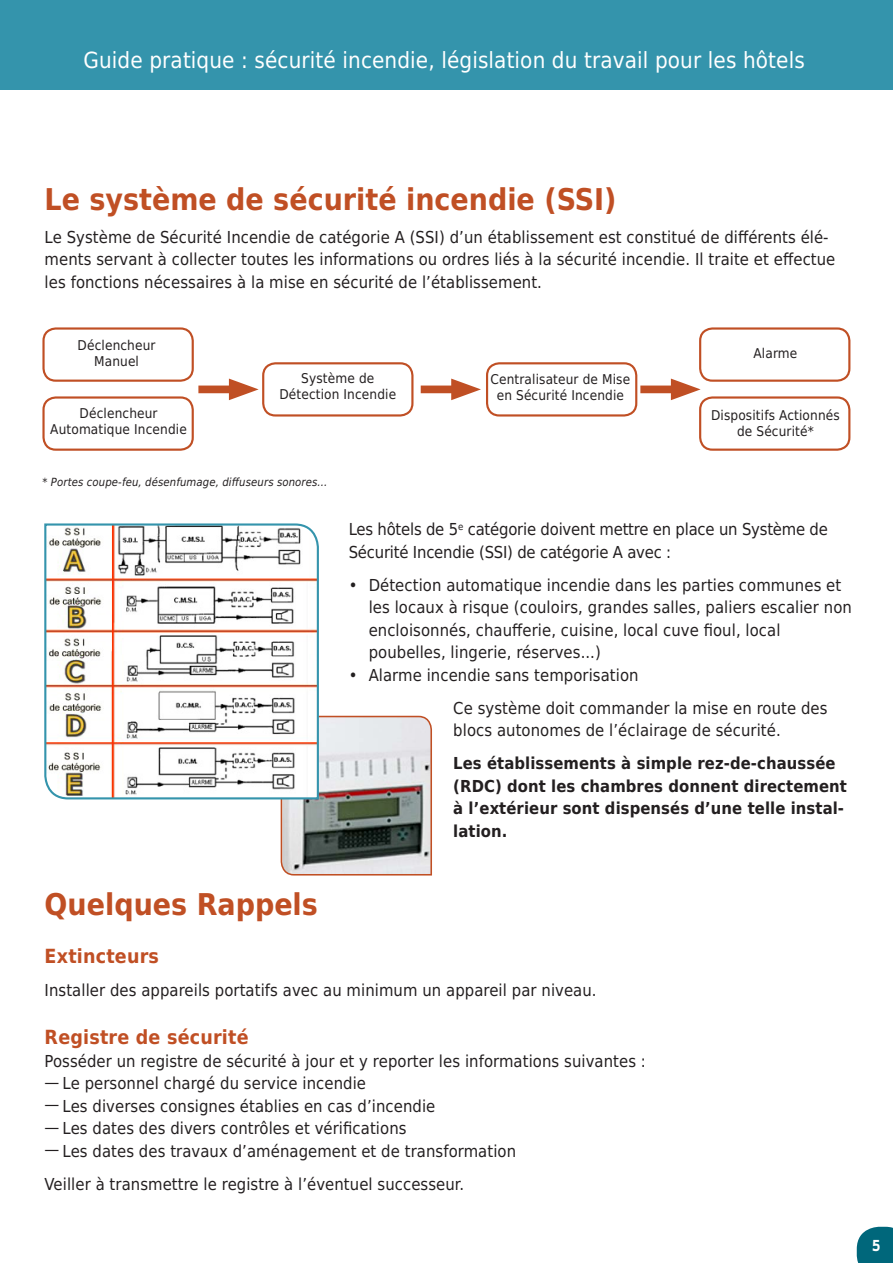
<style>
.page{position:relative;width:893px;height:1263px;background:#fff}
.page>*{position:absolute;margin:0;border:0;box-sizing:border-box;transform-origin:0 0}
.SOUS_TITRE_paragraph{font:700 30px "DejaVu Sans Condensed";color:#c04f24}
.TITRE_rubrique_haut{font:22.35px "DejaVu Sans Condensed";letter-spacing:.005em;color:#fff}
.Sous_titre_2_orange{font:700 19.5px "DejaVu Sans Condensed";letter-spacing:.01em;color:#c04f24}
.Texte_nomal{font:16.5px/22.5px "DejaVu Sans Condensed";letter-spacing:.005em;color:#231f20}
.Texte_nomal-2{font:700 16.5px/22.5px "DejaVu Sans Condensed";letter-spacing:.005em;color:#231f20}
.t1{font:700 15.75px "Ligurino";color:#fff}
.Texte_petit_9_pt{font:13.5px/16.2px "DejaVu Sans Condensed";letter-spacing:.01em;color:#231f20;text-align:center}
.Note_7_5_pt_italique{font:italic 11.25px "DejaVu Sans Condensed";letter-spacing:.01em;color:#231f20}
</style>
<div class="page">
<svg style="left:280px;top:715px;width:152px;height:161px;background:#aaa8a6"></svg>
<svg style="left:857px;top:1227px;width:36px;height:36px"></svg>
<div style="left:0;top:0;width:893px;height:90px;background:#3494ac"></div>
<div style="left:42px;top:327px;width:152px;height:55px;border:2px solid #c04f24;border-radius:12px"></div>
<div style="left:42px;top:396px;width:152px;height:55px;border:2px solid #c04f24;border-radius:12px"></div>
<div style="left:262px;top:362px;width:151px;height:54px;border:2px solid #c04f24;border-radius:12px"></div>
<div style="left:486px;top:362px;width:151px;height:54px;border:2px solid #c04f24;border-radius:12px"></div>
<div style="left:699px;top:327px;width:151px;height:55px;border:2px solid #c04f24;border-radius:12px"></div>
<div style="left:699px;top:396px;width:151px;height:55px;border:2px solid #c04f24;border-radius:12px"></div>
<div style="left:198px;top:386px;width:43px;height:7px;background:#c04f24"></div>
<svg style="left:229px;top:379px;width:30px;height:21px"></svg>
<div style="left:421px;top:386px;width:43px;height:7px;background:#c04f24"></div>
<svg style="left:451px;top:379px;width:30px;height:21px"></svg>
<div style="left:640px;top:386px;width:43px;height:7px;background:#c04f24"></div>
<svg style="left:671px;top:379px;width:30px;height:21px"></svg>
<svg style="left:44px;top:523px;width:276px;height:277px"></svg>
<p class="TITRE_rubrique_haut" style="left:84px;top:42px;width:723px">Guide pratique : sécurité incendie, législation du travail pour les hôtels</p>
<p class="SOUS_TITRE_paragraph" style="left:45px;top:175px;width:573px">Le système de sécurité incendie (SSI)</p>
<p class="Texte_nomal" style="left:45px;top:225px;width:792px">Le Système de Sécurité Incendie de catégorie A (SSI) d’un établissement est constitué de différents élé&shy;ments servant à collecter toutes les informations ou ordres liés à la sécurité incendie. Il traite et effectue les fonctions nécessaires à la mise en sécurité de l’établissement.</p>
<p class="Texte_petit_9_pt" style="left:78px;top:336px;width:79px">Déclencheur</p>
<p class="Texte_petit_9_pt" style="left:94px;top:353px;width:46px">Manuel</p>
<p class="Texte_petit_9_pt" style="left:80px;top:404px;width:79px">Déclencheur</p>
<p class="Texte_petit_9_pt" style="left:50px;top:421px;width:138px">Automatique Incendie</p>
<p class="Texte_petit_9_pt" style="left:301px;top:370px;width:75px">Système de</p>
<p class="Texte_petit_9_pt" style="left:279px;top:386px;width:118px">Détection Incendie</p>
<p class="Note_7_5_pt_italique" style="left:42px;top:474px;width:286px">* Portes coupe-feu, désenfumage, diffuseurs sonores...</p>
<p class="Texte_petit_9_pt" style="left:491px;top:371px;width:141px">Centralisateur de Mise en Sécurité Incendie</p>
<p class="Texte_petit_9_pt" style="left:753px;top:345px;width:45px">Alarme</p>
<p class="Texte_petit_9_pt" style="left:711px;top:406px;width:130px">Dispositifs Actionnés de Sécurité*</p>
<p class="Texte_nomal" style="left:349px;top:518px;width:481px">Les hôtels de 5<sup>e</sup> catégorie doivent mettre en place un Système de<br>Sécurité Incendie (SSI) de catégorie A avec :</p>
<p class="Texte_nomal" style="left:349px;top:573px;width:494px">• Détection automatique incendie dans les parties communes et</p>
<p class="Texte_nomal" style="left:369px;top:596px;width:485px">les locaux à risque (couloirs, grandes salles, paliers escalier non</p>
<p class="Texte_nomal" style="left:369px;top:618px;width:413px">encloisonnés, chaufferie, cuisine, local cuve fioul, local</p>
<p class="Texte_nomal" style="left:369px;top:641px;width:234px">poubelles, lingerie, réserves...)</p>
<p class="Texte_nomal" style="left:349px;top:663px;width:291px">• Alarme incendie sans temporisation</p>
<p class="Texte_nomal" style="left:453px;top:696px;width:376px">Ce système doit commander la mise en route des blocs autonomes de l’éclairage de sécurité.</p>
<p class="Texte_nomal-2" style="left:453px;top:752px;width:395px">Les établissements à simple rez-de-chaussée (RDC) dont les chambres donnent directement à l’extérieur sont dispensés d’une telle instal-</p>
<p class="Texte_nomal-2" style="left:453px;top:819px;width:56px">lation.</p>
<p class="SOUS_TITRE_paragraph" style="left:45px;top:880px;width:275px">Quelques Rappels</p>
<p class="Sous_titre_2_orange" style="left:45px;top:940px;width:116px">Extincteurs</p>
<p class="Texte_nomal" style="left:45px;top:978px;width:553px">Installer des appareils portatifs avec au minimum un appareil par niveau.</p>
<p class="Sous_titre_2_orange" style="left:45px;top:1021px;width:205px">Registre de sécurité</p>
<p class="Texte_nomal" style="left:45px;top:1049px;width:603px">Posséder un registre de sécurité à jour et y reporter les informations suivantes :</p>
<p class="Texte_nomal" style="left:45px;top:1071px;width:323px">— Le personnel chargé du service incendie</p>
<p class="Texte_nomal" style="left:45px;top:1094px;width:392px">— Les diverses consignes établies en cas d’incendie</p>
<p class="Texte_nomal" style="left:45px;top:1116px;width:363px">— Les dates des divers contrôles et vérifications</p>
<p class="Texte_nomal" style="left:45px;top:1139px;width:473px">— Les dates des travaux d’aménagement et de transformation</p>
<p class="Texte_nomal" style="left:45px;top:1172px;width:421px">Veiller à transmettre le registre à l’éventuel successeur.</p>
<p class="t1" style="left:872px;top:1236px;width:10px">5</p>
</div>
